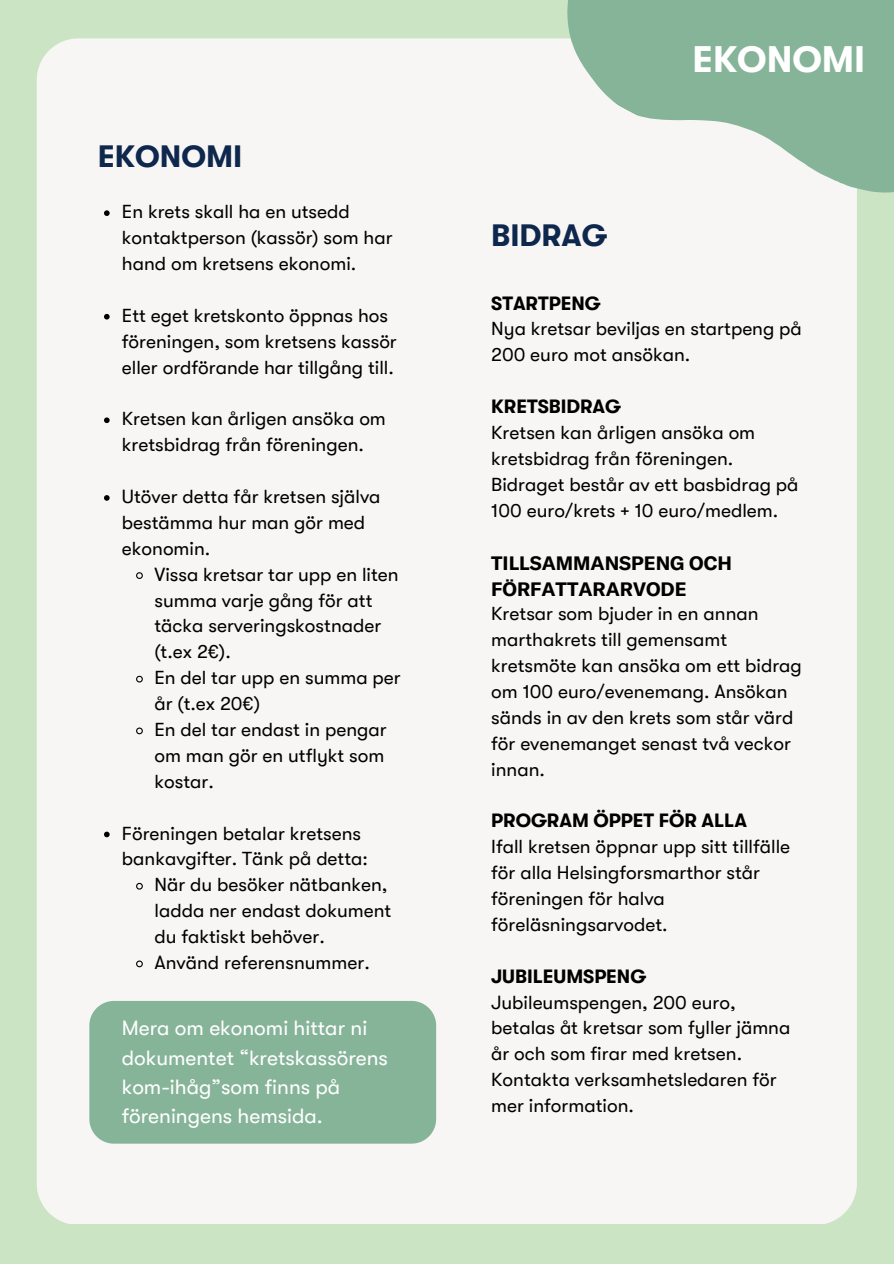
<style>
.page{position:relative;width:894px;height:1264px;background:#fff}
.page>*{position:absolute;margin:0;border:0;box-sizing:border-box;transform-origin:0 0}
.t1{font:700 36.75px "GT Walsheim";color:#fff}
.t2{font:700 30.75px "GT Walsheim";color:#0e274d}
.t3{font:21px/29.2px "GT Walsheim";color:#fff}
.t4{font:19.2px/25.8px "GT Walsheim";color:#000}
.t5{font:700 19.2px "GT Walsheim";color:#000}
.t6{font:700 19.2px/25.8px "GT America";color:#000}
</style>
<div class="page">
<div style="left:0;top:0;width:893px;height:1263px;background:#cbe4c4"></div>
<div style="left:37px;top:38px;width:819px;height:1185px;background:#f8f6f5"></div>
<div style="left:89px;top:1000px;width:347px;height:143px;background:#86b499"></div>
<svg style="left:528px;top:0;width:365px;height:261px;background:#c1d6c8"></svg>
<svg style="left:104px;top:210px;width:6px;height:6px"></svg>
<svg style="left:104px;top:314px;width:6px;height:5px"></svg>
<svg style="left:104px;top:417px;width:6px;height:6px"></svg>
<svg style="left:104px;top:495px;width:6px;height:5px"></svg>
<svg style="left:135px;top:571px;width:9px;height:9px"></svg>
<svg style="left:135px;top:675px;width:9px;height:8px"></svg>
<svg style="left:135px;top:726px;width:9px;height:9px"></svg>
<svg style="left:104px;top:831px;width:6px;height:6px"></svg>
<svg style="left:135px;top:882px;width:9px;height:8px"></svg>
<svg style="left:135px;top:959px;width:9px;height:9px"></svg>
<p class="t2" style="left:98px;top:139px;width:146px">EKONOMI</p>
<p class="t4" style="left:122px;top:199px;width:272px">En krets skall ha en utsedd kontaktperson (kassör) som har hand om kretsens ekonomi.</p>
<h2 class="t4" style="left:122px;top:302px;width:276px">Ett eget kretskonto öppnas hos föreningen, som kretsens kassör eller ordförande har tillgång till.</h2>
<p class="t4" style="left:122px;top:406px;width:265px">Kretsen kan årligen ansöka om kretsbidrag från föreningen.</p>
<p class="t4" style="left:122px;top:484px;width:260px">Utöver detta får kretsen själva bestämma hur man gör med ekonomin.</p>
<p class="t4" style="left:154px;top:561px;width:246px">Vissa kretsar tar upp en liten summa varje gång för att täcka serveringskostnader (t.ex 2€).</p>
<p class="t4" style="left:154px;top:665px;width:247px">En del tar upp en summa per år (t.ex 20€)</p>
<p class="t4" style="left:154px;top:716px;width:234px;text-align:justify">En del tar endast in pengar om man gör en utflykt som kostar.</p>
<p class="t4" style="left:122px;top:820px;width:247px">Föreningen betalar kretsens bankavgifter. Tänk på detta:</p>
<p class="t4" style="left:154px;top:872px;width:238px">När du besöker nätbanken, ladda ner endast dokument du faktiskt behöver.</p>
<p class="t4" style="left:154px;top:949px;width:217px">Använd referensnummer.</p>
<p class="t3" style="left:122px;top:1013px;width:268px">Mera om ekonomi hittar ni dokumentet “kretskassörens kom-ihåg”som finns på föreningens hemsida.</p>
<p class="t2" style="left:491px;top:219px;width:118px">BIDRAG</p>
<p class="t1" style="left:692px;top:39px;width:174px">EKONOMI</p>
<p class="t5" style="left:491px;top:292px;width:111px">STARTPENG</p>
<p class="t4" style="left:491px;top:316px;width:312px">Nya kretsar beviljas en startpeng på<br>200 euro mot ansökan.</p>
<h2 class="t5" style="left:491px;top:396px;width:131px">KRETSBIDRAG</h2>
<p class="t4" style="left:491px;top:420px;width:309px">Kretsen kan årligen ansöka om kretsbidrag från föreningen.<br>Bidraget består av ett basbidrag på<br>100 euro/krets + 10 euro/medlem.</p>
<p class="t6" style="left:491px;top:549px;width:242px">TILLSAMMANSPENG OCH<br>FÖRFATTARARVODE</p>
<p class="t4" style="left:491px;top:601px;width:312px">Kretsar som bjuder in en annan marthakrets till gemensamt kretsmöte kan ansöka om ett bidrag om 100 euro/evenemang. Ansökan sänds in av den krets som står värd för evenemanget senast två veckor innan.</p>
<p class="t5" style="left:491px;top:810px;width:257px">PROGRAM ÖPPET FÖR ALLA</p>
<p class="t4" style="left:491px;top:834px;width:300px">Ifall kretsen öppnar upp sitt tillfälle för alla Helsingforsmarthor står föreningen för halva föreläsningsarvodet.</p>
<p class="t5" style="left:491px;top:965px;width:156px">JUBILEUMSPENG</p>
<p class="t4" style="left:491px;top:989px;width:300px">Jubileumspengen, 200 euro, betalas åt kretsar som fyller jämna år och som firar med kretsen.<br>Kontakta verksamhetsledaren för mer information.</p>
</div>
